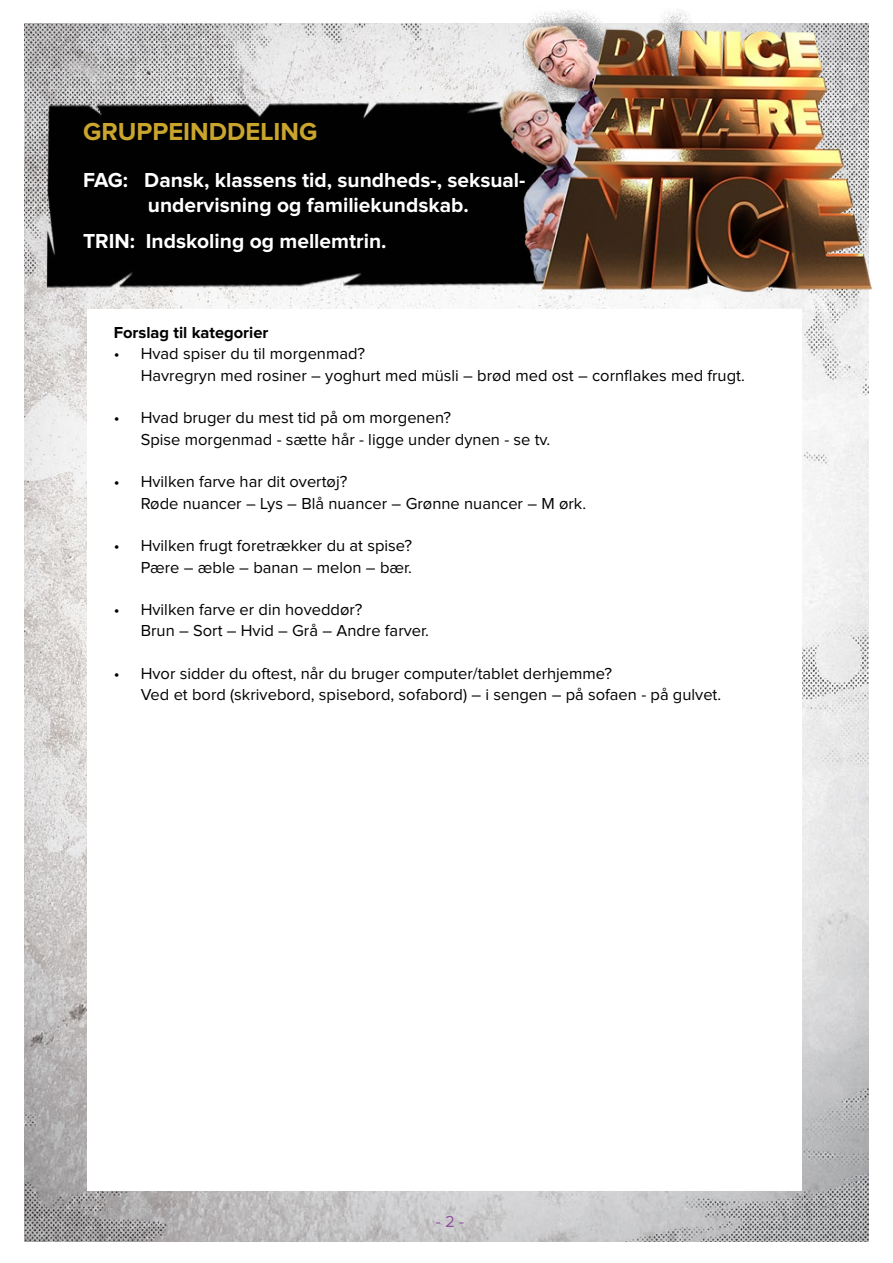
<style>
.page{position:relative;width:893px;height:1263px;background:#fff}
.page>*{position:absolute;margin:0;border:0;box-sizing:border-box;transform-origin:0 0}
.t1{font:700 25.5px "Proxima Nova";color:#caa52d}
.t2{font:700 21px/25.2px "Proxima Nova";color:#fff;text-align:center}
.t3{font:16.5px/21.3px "Proxima Nova";color:#000}
.t4{font:700 16.5px "Proxima Nova";color:#000}
.t5{font:16.5px "Proxima Nova";color:#914f9f}
</style>
<div class="page">
<img style="left:24px;top:24px;width:844px;height:1217px">
<div style="left:87px;top:309px;width:714px;height:882px;background:#fff"></div>
<div style="left:113px;top:416px;width:7px;height:7px;border:3px solid #fff;border-radius:50%"></div>
<div style="left:113px;top:480px;width:7px;height:7px;border:3px solid #fff;border-radius:50%"></div>
<div style="left:113px;top:544px;width:7px;height:6px;border:3px solid #fff;border-radius:50%"></div>
<div style="left:113px;top:608px;width:7px;height:6px;border:3px solid #fff;border-radius:50%"></div>
<div style="left:113px;top:672px;width:7px;height:6px;border:3px solid #fff;border-radius:50%"></div>
<img style="left:47px;top:78px;width:382px;height:239px">
<img style="left:429px;top:9px;width:443px;height:304px">
<h1 class="t1" style="left:83px;top:117px;width:236px">GRUPPEINDDELING</h1>
<p class="t2" style="left:83px;top:167px;width:444px">FAG: Dansk, klassens tid, sundheds-, seksual&shy;undervisning og familiekundskab.</p>
<p class="t2" style="left:83px;top:229px;width:305px">TRIN: Indskoling og mellemtrin.</p>
<p class="t4" style="left:114px;top:323px;width:156px">Forslag til kategorier</p>
<p class="t3" style="left:141px;top:344px;width:606px;text-indent:-27px">• Hvad spiser du til morgenmad?<br>Havregryn med rosiner – yoghurt med müsli – brød med ost – cornflakes med frugt.</p>
<p class="t3" style="left:141px;top:408px;width:411px;text-indent:-27px">• Hvad bruger du mest tid på om morgenen?<br>Spise morgenmad - sætte hår - ligge under dynen - se tv.</p>
<p class="t3" style="left:141px;top:471px;width:447px;text-indent:-27px">• Hvilken farve har dit overtøj?<br>Røde nuancer – Lys – Blå nuancer – Grønne nuancer – M ørk.</p>
<p class="t3" style="left:114px;top:535px;width:300px;text-align:right">• Hvilken frugt foretrækker du at spise?<br>Pære – æble – banan – melon – bær.</p>
<p class="t3" style="left:141px;top:599px;width:290px;text-indent:-27px">• Hvilken farve er din hoveddør?<br>Brun – Sort – Hvid – Grå – Andre farver.</p>
<p class="t3" style="left:141px;top:663px;width:582px;text-indent:-27px">• Hvor sidder du oftest, når du bruger computer/tablet derhjemme?<br>Ved et bord (skrivebord, spisebord, sofabord) – i sengen – på sofaen - på gulvet.</p>
<p class="t5" style="left:436px;top:1212px;width:30px">- 2 -</p>
</div>
